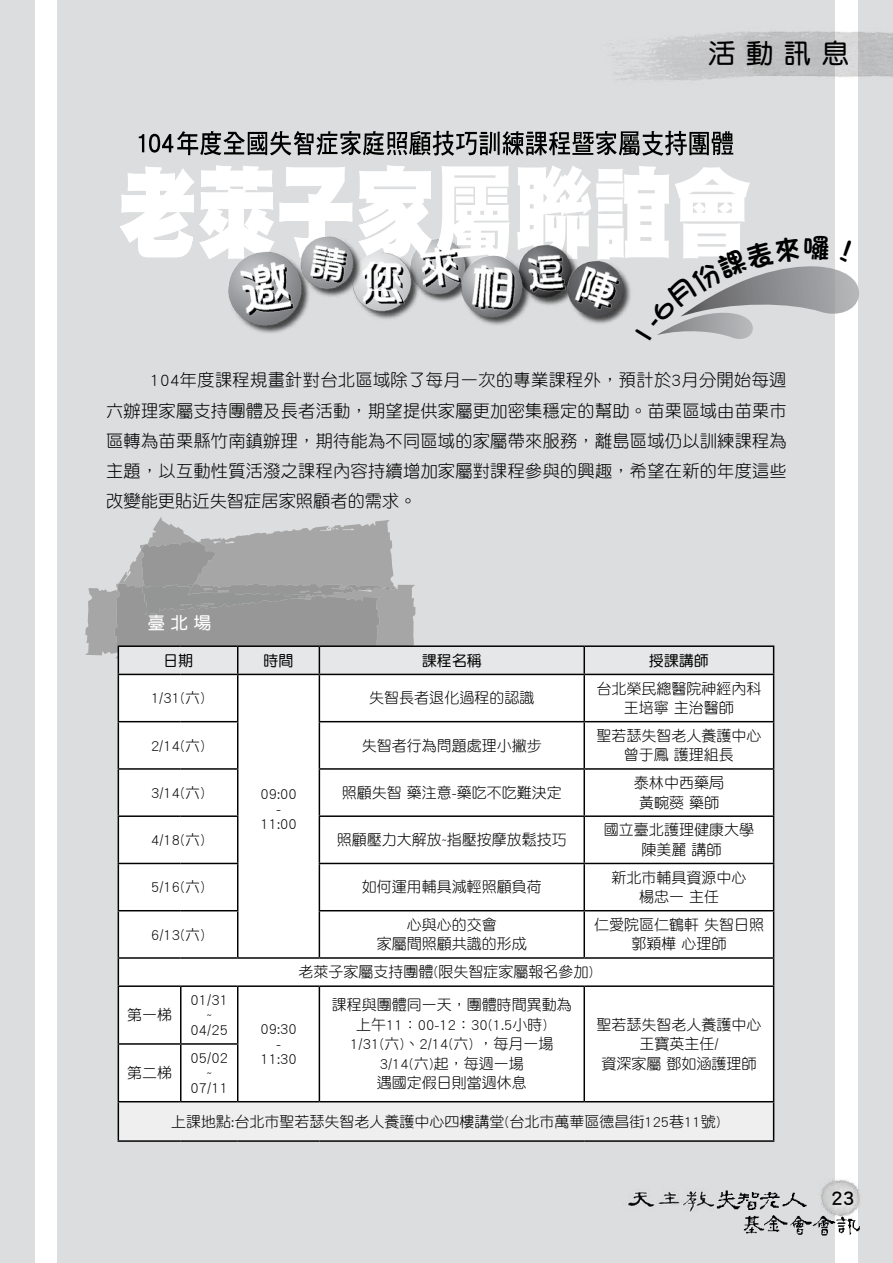
<style>
.page{position:relative;width:893px;height:1263px;background:#fff}
.page>*{position:absolute;margin:0;border:0;box-sizing:border-box;transform-origin:0 0}
.t1{font:27px "DF Yuan Std W7";color:#000}
.t2{font:18px "Li Hei Pro";color:#000}
.t3{font:17.25px/30.2px "DF Yuan Std W3";letter-spacing:.01em;color:#000;text-align:justify}
.t4{font:17.25px "DF Yuan Std W7";color:#fff}
.t5{font:15px/19.5px "DF Yuan Std W3";color:#000;text-align:center}
.t6{font:15px "DF Yuan Std W5";color:#000}
</style>
<div class="page">
<div style="left:58px;top:0;width:777px;height:1263px;background:#dcddde"></div>
<div style="left:0;top:0;width:34px;height:1263px;background:#dcddde"></div>
<div style="left:859px;top:0;width:34px;height:1263px;background:#dcddde"></div>
<svg style="left:120px;top:165px;width:225px;height:93px"></svg>
<svg style="left:359px;top:165px;width:150px;height:28px"></svg>
<img style="left:172px;top:195px;width:73px;height:63px">
<img style="left:245px;top:180px;width:175px;height:28px">
<img style="left:185px;top:208px;width:71px;height:123px">
<img style="left:256px;top:190px;width:147px;height:143px">
<img style="left:308px;top:206px;width:57px;height:127px">
<img style="left:365px;top:193px;width:142px;height:140px">
<img style="left:417px;top:210px;width:56px;height:123px">
<img style="left:473px;top:200px;width:44px;height:133px">
<svg style="left:139px;top:131px;width:594px;height:25px"></svg>
<div style="left:119px;top:675px;width:654px;height:426px;background:#fff"></div>
<div style="left:119px;top:987px;width:464px;height:114px;background:#fff"></div>
<div style="left:118px;top:1102px;width:656px;height:39px;background:#efeff0"></div>
<svg style="left:85px;top:517px;width:689px;height:157px"></svg>
<hr style="left:118px;top:674px;width:63px;height:1px;background:#000">
<hr style="left:118px;top:675px;width:1px;height:46px;background:#000">
<hr style="left:181px;top:674px;width:57px;height:1px;background:#000">
<hr style="left:238px;top:674px;width:81px;height:1px;background:#000">
<hr style="left:237px;top:675px;width:1px;height:46px;background:#000">
<hr style="left:319px;top:674px;width:265px;height:1px;background:#000">
<hr style="left:319px;top:675px;width:1px;height:46px;background:#000">
<hr style="left:584px;top:674px;width:190px;height:1px;background:#000">
<hr style="left:583px;top:675px;width:2px;height:46px;background:#000">
<hr style="left:773px;top:675px;width:1px;height:46px;background:#000">
<hr style="left:118px;top:721px;width:63px;height:1px;background:#000">
<hr style="left:118px;top:722px;width:1px;height:46px;background:#000">
<hr style="left:181px;top:721px;width:57px;height:1px;background:#000">
<hr style="left:237px;top:722px;width:1px;height:46px;background:#000">
<hr style="left:319px;top:721px;width:265px;height:1px;background:#000">
<hr style="left:319px;top:722px;width:1px;height:46px;background:#000">
<hr style="left:584px;top:721px;width:190px;height:1px;background:#000">
<hr style="left:583px;top:722px;width:2px;height:46px;background:#000">
<hr style="left:773px;top:722px;width:1px;height:46px;background:#000">
<hr style="left:118px;top:768px;width:63px;height:2px;background:#000">
<hr style="left:118px;top:770px;width:1px;height:45px;background:#000">
<hr style="left:181px;top:768px;width:57px;height:2px;background:#000">
<hr style="left:237px;top:770px;width:1px;height:45px;background:#000">
<hr style="left:319px;top:768px;width:265px;height:2px;background:#000">
<hr style="left:319px;top:770px;width:1px;height:45px;background:#000">
<hr style="left:584px;top:768px;width:190px;height:2px;background:#000">
<hr style="left:583px;top:770px;width:2px;height:45px;background:#000">
<hr style="left:773px;top:770px;width:1px;height:45px;background:#000">
<hr style="left:118px;top:815px;width:63px;height:2px;background:#000">
<hr style="left:118px;top:817px;width:1px;height:46px;background:#000">
<hr style="left:181px;top:815px;width:57px;height:2px;background:#000">
<hr style="left:237px;top:817px;width:1px;height:46px;background:#000">
<hr style="left:319px;top:815px;width:265px;height:2px;background:#000">
<hr style="left:319px;top:817px;width:1px;height:46px;background:#000">
<hr style="left:584px;top:815px;width:190px;height:2px;background:#000">
<hr style="left:583px;top:817px;width:2px;height:46px;background:#000">
<hr style="left:773px;top:817px;width:1px;height:46px;background:#000">
<hr style="left:118px;top:863px;width:63px;height:1px;background:#000">
<hr style="left:118px;top:864px;width:1px;height:46px;background:#000">
<hr style="left:181px;top:863px;width:57px;height:1px;background:#000">
<hr style="left:237px;top:864px;width:1px;height:46px;background:#000">
<hr style="left:319px;top:863px;width:265px;height:1px;background:#000">
<hr style="left:319px;top:864px;width:1px;height:46px;background:#000">
<hr style="left:584px;top:863px;width:190px;height:1px;background:#000">
<hr style="left:583px;top:864px;width:2px;height:46px;background:#000">
<hr style="left:773px;top:864px;width:1px;height:46px;background:#000">
<hr style="left:118px;top:910px;width:63px;height:1px;background:#000">
<hr style="left:118px;top:911px;width:1px;height:46px;background:#000">
<hr style="left:181px;top:910px;width:57px;height:1px;background:#000">
<hr style="left:237px;top:911px;width:1px;height:46px;background:#000">
<hr style="left:319px;top:910px;width:265px;height:1px;background:#000">
<hr style="left:319px;top:911px;width:1px;height:46px;background:#000">
<hr style="left:584px;top:910px;width:190px;height:1px;background:#000">
<hr style="left:583px;top:911px;width:2px;height:46px;background:#000">
<hr style="left:773px;top:911px;width:1px;height:46px;background:#000">
<hr style="left:118px;top:957px;width:63px;height:2px;background:#000">
<svg style="left:118px;top:959px;width:1px;height:26px"></svg>
<hr style="left:181px;top:957px;width:57px;height:2px;background:#000">
<hr style="left:238px;top:957px;width:81px;height:2px;background:#000">
<hr style="left:319px;top:957px;width:265px;height:2px;background:#000">
<hr style="left:584px;top:957px;width:190px;height:2px;background:#000">
<svg style="left:773px;top:959px;width:1px;height:26px"></svg>
<hr style="left:118px;top:985px;width:63px;height:2px;background:#000">
<hr style="left:118px;top:987px;width:1px;height:56px;background:#000">
<hr style="left:181px;top:985px;width:57px;height:2px;background:#000">
<hr style="left:180px;top:987px;width:1px;height:56px;background:#000">
<hr style="left:238px;top:985px;width:81px;height:2px;background:#000">
<hr style="left:237px;top:987px;width:1px;height:56px;background:#000">
<hr style="left:319px;top:985px;width:265px;height:2px;background:#000">
<hr style="left:319px;top:987px;width:1px;height:57px;background:#000">
<hr style="left:584px;top:985px;width:190px;height:2px;background:#000">
<hr style="left:583px;top:987px;width:2px;height:57px;background:#000">
<hr style="left:773px;top:987px;width:1px;height:57px;background:#000">
<hr style="left:118px;top:1043px;width:63px;height:2px;background:#000">
<hr style="left:118px;top:1045px;width:1px;height:56px;background:#000">
<hr style="left:181px;top:1043px;width:57px;height:2px;background:#000">
<hr style="left:180px;top:1045px;width:1px;height:56px;background:#000">
<hr style="left:237px;top:1045px;width:1px;height:56px;background:#000">
<hr style="left:319px;top:1044px;width:1px;height:57px;background:#000">
<hr style="left:583px;top:1044px;width:2px;height:57px;background:#000">
<hr style="left:773px;top:1044px;width:1px;height:57px;background:#000">
<hr style="left:118px;top:1101px;width:63px;height:1px;background:#000">
<hr style="left:118px;top:1102px;width:1px;height:38px;background:#000">
<hr style="left:181px;top:1101px;width:57px;height:1px;background:#000">
<hr style="left:238px;top:1101px;width:81px;height:1px;background:#000">
<hr style="left:319px;top:1101px;width:265px;height:1px;background:#000">
<hr style="left:584px;top:1101px;width:190px;height:1px;background:#000">
<hr style="left:773px;top:1102px;width:1px;height:38px;background:#000">
<hr style="left:118px;top:1140px;width:63px;height:2px;background:#000">
<hr style="left:181px;top:1140px;width:57px;height:2px;background:#000">
<hr style="left:238px;top:1140px;width:81px;height:2px;background:#000">
<hr style="left:319px;top:1140px;width:265px;height:2px;background:#000">
<hr style="left:584px;top:1140px;width:190px;height:2px;background:#000">
<img style="left:604px;top:28px;width:289px;height:58px">
<img style="left:820px;top:1178px;width:41px;height:35px">
<img style="left:743px;top:1213px;width:117px;height:23px">
<img style="left:717px;top:1190px;width:90px;height:20px">
<img style="left:628px;top:1191px;width:89px;height:21px">
<svg style="left:517px;top:165px;width:342px;height:176px"></svg>
<h1 class="t1" style="left:708px;top:38px;width:142px">活動訊息</h1>
<p class="t3" style="left:106px;top:365px;width:682px;text-indent:44px">104年度課程規畫針對台北區域除了每月一次的專業課程外，預計於3月分開始每週六辦理家屬支持團體及長者活動，期望提供家屬更加密集穩定的幫助。苗栗區域由苗栗市區轉為苗栗縣竹南鎮辦理，期待能為不同區域的家屬帶來服務，離島區域仍以訓練課程為主題，以互動性質活潑之課程內容持續增加家屬對課程參與的興趣，希望在新的年度這些改變能更貼近失智症居家照顧者的需求。</p>
<p class="t4" style="left:148px;top:613px;width:65px">臺 北 場</p>
<p class="t6" style="left:163px;top:652px;width:32px">日期</p>
<p class="t6" style="left:264px;top:652px;width:31px">時間</p>
<p class="t6" style="left:422px;top:652px;width:61px">課程名稱</p>
<p class="t6" style="left:649px;top:652px;width:61px">授課講師</p>
<p class="t5" style="left:151px;top:688px;width:56px">1/31(六)</p>
<p class="t5" style="left:369px;top:688px;width:166px">失智長者退化過程的認識</p>
<p class="t5" style="left:596px;top:678px;width:166px">台北榮民總醫院神經內科王培寧 主治醫師</p>
<p class="t5" style="left:151px;top:735px;width:56px">2/14(六)</p>
<p class="t5" style="left:362px;top:735px;width:181px">失智者行為問題處理小撇步</p>
<p class="t5" style="left:596px;top:725px;width:166px">聖若瑟失智老人養護中心曾于鳳 護理組長</p>
<p class="t5" style="left:151px;top:782px;width:56px">3/14(六)</p>
<p class="t5" style="left:342px;top:782px;width:221px">照顧失智 藥注意-藥吃不吃難決定</p>
<p class="t5" style="left:634px;top:773px;width:91px">泰林中西藥局黃畹藀 藥師</p>
<p class="t5" style="left:151px;top:830px;width:56px">4/18(六)</p>
<p class="t5" style="left:337px;top:830px;width:231px">照顧壓力大解放~指壓按摩放鬆技巧</p>
<p class="t5" style="left:604px;top:820px;width:151px">國立臺北護理健康大學陳美麗 講師</p>
<p class="t5" style="left:151px;top:877px;width:56px">5/16(六)</p>
<p class="t5" style="left:362px;top:877px;width:181px">如何運用輔具減輕照顧負荷</p>
<p class="t5" style="left:611px;top:867px;width:136px">新北市輔具資源中心楊忠一 主任</p>
<p class="t5" style="left:151px;top:924px;width:56px">6/13(六)</p>
<p class="t5" style="left:377px;top:914px;width:151px">心與心的交會<br>家屬間照顧共識的形成</p>
<p class="t5" style="left:594px;top:914px;width:171px">仁愛院區仁鶴軒 失智日照郭穎樺 心理師</p>
<p class="t5" style="left:299px;top:962px;width:296px">老萊子家屬支持團體(限失智症家屬報名參加)</p>
<p class="t5" style="left:127px;top:1005px;width:46px">第一梯</p>
<p class="t5" style="left:260px;top:786px;width:38px;line-height:15px">09:00 -<br>11:00</p>
<p class="t5" style="left:191px;top:992px;width:39px;line-height:15px">01/31 ~<br>04/25</p>
<p class="t5" style="left:332px;top:995px;width:241px">課程與團體同一天，團體時間異動為上午11：00-12：30(1.5小時)<br>1/31(六)、2/14(六) ，每月一場<br>3/14(六)起，每週一場<br>遇國定假日則當週休息</p>
<p class="t5" style="left:596px;top:1014px;width:166px">聖若瑟失智老人養護中心王寶英主任/<br>資深家屬 鄧如涵護理師</p>
<p class="t5" style="left:260px;top:1021px;width:38px;line-height:15px">09:30 -<br>11:30</p>
<p class="t5" style="left:191px;top:1050px;width:39px;line-height:15px">05/02 ~<br>07/11</p>
<p class="t5" style="left:171px;top:1111px;width:551px">上課地點:台北市聖若瑟失智老人養護中心四樓講堂(台北市萬華區德昌街125巷11號)</p>
<p class="t5" style="left:127px;top:1063px;width:46px">第二梯</p>
<p class="t2" style="left:831px;top:1189px;width:25px">23</p>
</div>
